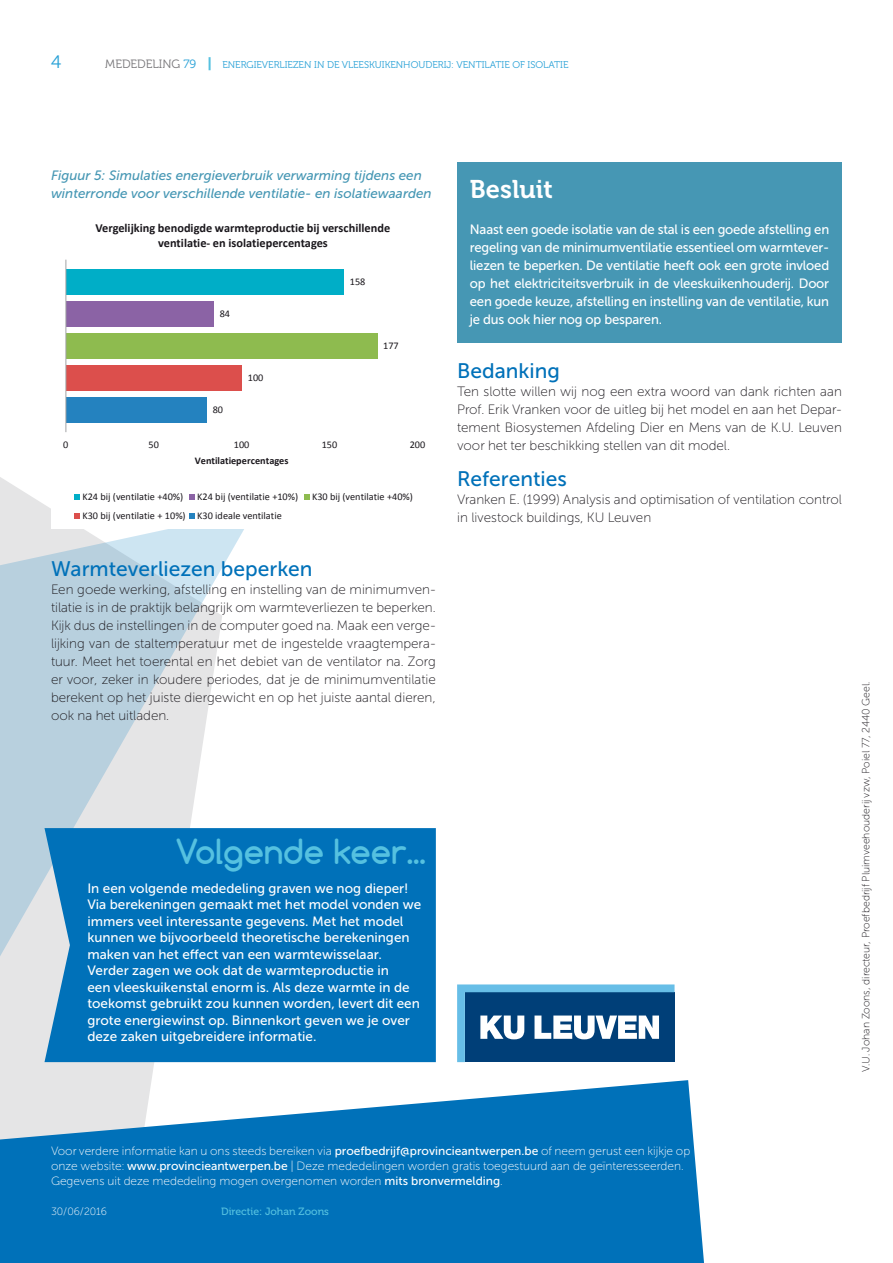
<style>
.page{position:relative;width:893px;height:1263px;background:#fff}
.page>*{position:absolute;margin:0;border:0;box-sizing:border-box;transform-origin:0 0}
.t1{font:700 32.7px "Comfortaa";color:#55c1e0}
.t2{font:25.5px "Museo 700";color:#fff}
.t3{font:21px "Museo Sans 500";color:#0071b9}
.t4{font:18px "Museo 300";color:#26a0d6}
.t5{font:13.5px/16.5px "Museo Sans 500";color:#fff;text-align:justify}
.t6{font:13.5px/18px "Museo Sans Cyrl 100";color:#1a171c;text-align:justify}
.t7{font:italic 13.5px/18px "Museo Sans 500";color:#4697b4}
.t8{font:700 12.3px/15px "Calibri";color:#1a171c;text-align:center}
.t9{font:12px/15px "Museo Sans Cyrl 100";color:#fff}
.t10{font:12px "Museo 300";color:#757477}
.t11{font:10.5px "Museo Sans Cyrl 100";color:#1a171c}
.t12{font:10.5px "Museo 500";color:#55c1e0}
.t13{font:10.5px "Museo Sans Cyrl 100";color:#fff}
.t14{font:10.2px "Calibri";color:#1a171c}
.t15{font:700 10.2px "Calibri";letter-spacing:.005em;color:#1a171c}
.t16{font:9.75px "Museo 300";color:#26a0d6}
.s1{font-size:12px}
.s2{font-family:"Museo 900";font-size:13.5px;color:#55c1e0}
.s3{font-family:"Museo Sans 500"}
</style>
<div class="page">
<svg style="left:0;top:477px;width:222px;height:603px;fill:#e5e5e6"></svg>
<svg style="left:0;top:510px;width:244px;height:484px;background:#cfdde5"></svg>
<svg style="left:0;top:1080px;width:704px;height:183px;background:#2886c2"></svg>
<div style="left:457px;top:162px;width:385px;height:180px;background:#4697b4"></div>
<svg style="left:457px;top:984px;width:217px;height:78px;background:#376f9c"></svg>
<div style="left:45px;top:828px;width:391px;height:234px;background:#0071b9"></div>
<svg style="left:51px;top:259px;width:327px;height:269px"></svg>
<h3 class="t4" style="left:51px;top:52px;width:12px">4</h3>
<p class="t10" style="left:105px;top:57px;width:9px">MEDEDELING</p>
<p class="t16" style="left:184px;top:59px;width:386px"><span class="s1">79</span> <span class="s2">|</span> ENERGIEVERLIEZEN IN DE VLEESKUIKENHOUDERIJ: VENTILATIE OF ISOLATIE</p>
<p class="t7" style="left:51px;top:166px;width:382px">Figuur 5: Simulaties energieverbruik verwarming tijdens een winterronde voor verschillende ventilatie- en isolatiewaarden</p>
<p class="t8" style="left:96px;top:221px;width:296px">Vergelijking benodigde warmteproductie bij verschillende ventilatie- en isolatiepercentages</p>
<p class="t14" style="left:220px;top:308px;width:12px">84</p>
<p class="t14" style="left:213px;top:403px;width:12px">80</p>
<p class="t14" style="left:248px;top:371px;width:17px">100</p>
<p class="t14" style="left:350px;top:276px;width:17px">158</p>
<p class="t14" style="left:383px;top:339px;width:17px">177</p>
<p class="t14" style="left:63px;top:439px;width:7px">0</p>
<p class="t14" style="left:149px;top:439px;width:12px">50</p>
<p class="t14" style="left:234px;top:439px;width:17px">100</p>
<p class="t14" style="left:322px;top:439px;width:17px">150</p>
<p class="t14" style="left:410px;top:439px;width:17px">200</p>
<p class="t15" style="left:195px;top:454px;width:95px">Ventilatiepercentages</p>
<p class="t14" style="left:82px;top:490px;width:102px">K24 bij (ventilatie +40%)</p>
<p class="t14" style="left:197px;top:490px;width:102px">K24 bij (ventilatie +10%)</p>
<p class="t14" style="left:312px;top:490px;width:102px">K30 bij (ventilatie +40%)</p>
<p class="t14" style="left:82px;top:509px;width:201px">K30 bij (ventilatie + 10%) K30 ideale ventilatie</p>
<h3 class="t3" style="left:51px;top:557px;width:263px">Warmteverliezen beperken</h3>
<p class="t6" style="left:51px;top:581px;width:386px">Een goede werking, afstelling en instelling van de minimumven&shy;tilatie is in de praktijk belangrijk om warmteverliezen te beperken.<br>Kijk dus de instellingen in de computer goed na. Maak een verge&shy;lijking van de staltemperatuur met de ingestelde vraagtempera&shy;tuur. Meet het toerental en het debiet van de ventilator na. Zorg er voor, zeker in koudere periodes, dat je de minimumventilatie berekent op het juiste diergewicht en op het juiste aantal dieren, ook na het uitladen.</p>
<h1 class="t1" style="left:175px;top:831px;width:252px">Volgende keer...</h1>
<p class="t5" style="left:87px;top:880px;width:335px;text-align:left">I n een volgende mededeling graven we nog dieper!<br>Via berekeningen gemaakt met het model vonden we immers veel interessante gegevens. Met het model kunnen we bijvoorbeeld theoretische berekeningen maken van het effect van een warmtewisselaar.<br>Verder zagen we ook dat de warmteproductie in<br>een vleeskuikenstal enorm is. Als deze warmte in de toekomst gebruikt zou kunnen worden, levert dit een grote energiewinst op. Binnenkort geven we je over deze zaken uitgebreidere informatie.</p>
<h2 class="t2" style="left:470px;top:175px;width:84px">Besluit</h2>
<p class="t5" style="left:470px;top:220px;width:361px;line-height:18px">Naast een goede isolatie van de stal is een goede afstelling en regeling van de minimumventilatie essentieel om warmtever&shy;liezen te beperken. De ventilatie heeft ook een grote invloed op het elektriciteitsverbruik in de vleeskuikenhouderij. Door een goede keuze, afstelling en instelling van de ventilatie, kun je dus ook hier nog op besparen.</p>
<h3 class="t3" style="left:457px;top:359px;width:104px">Bedanking</h3>
<p class="t6" style="left:457px;top:383px;width:386px">Ten slotte willen wij nog een extra woord van dank richten aan Prof. Erik Vranken voor de uitleg bij het model en aan het Depar&shy;tement Biosystemen Afdeling Dier en Mens van de K.U. Leuven voor het ter beschikking stellen van dit model.</p>
<h3 class="t3" style="left:457px;top:467px;width:111px">Referenties</h3>
<p class="t6" style="left:457px;top:491px;width:386px">Vranken E. (1999) Analysis and optimisation of ventilation control in livestock buildings, KU Leuven</p>
<p class="t11" style="left:860px;top:1071px;width:392px;rotate:-90deg">V.U. Johan Zoons, directeur, Proefbedrijf Pluimveehouderij vzw, Poiel 77, 2440 Geel.</p>
<p class="t9" style="left:51px;top:1143px;width:641px">Voor verdere informatie kan u ons steeds bereiken via <span class="s3">proefbedrijf@provincieantwerpen.be</span> of neem gerust een kijkje op onze website: <span class="s3">www.provincieantwerpen.be</span> | Deze mededelingen worden gratis toegestuurd aan de geïnteresseerden.<br>Gegevens uit deze mededeling mogen overgenomen worden <span class="s3">mits bronvermelding</span>.</p>
<p class="t13" style="left:51px;top:1206px;width:58px">30/06/2016</p>
<p class="t12" style="left:221px;top:1206px;width:109px">Directie: Johan Zoons</p>
</div>
